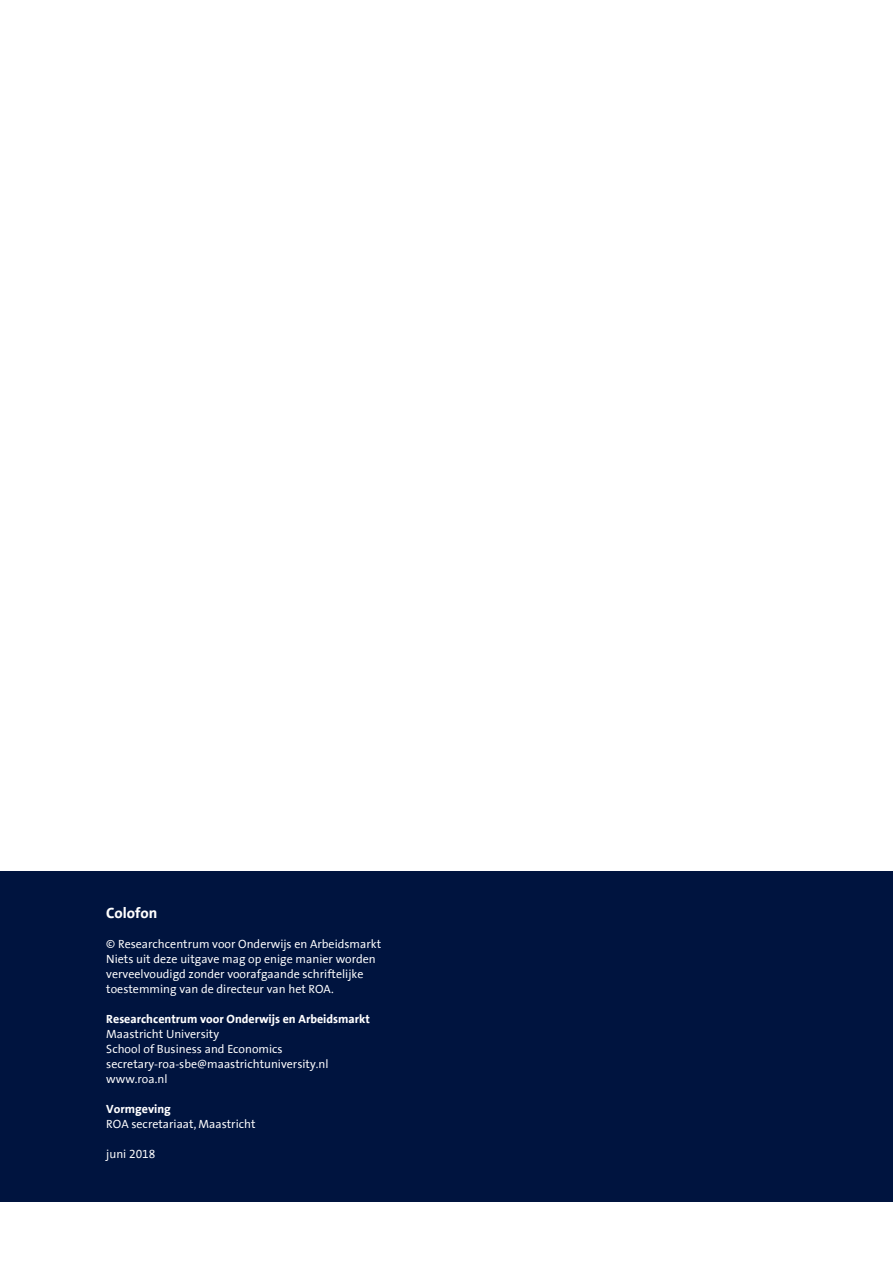
<style>
.page{position:relative;width:893px;height:1263px;background:#fff}
.page>*{position:absolute;margin:0;border:0;box-sizing:border-box;transform-origin:0 0}
.t1{font:700 15px "The Sans Correspondence";color:#fff}
.t2{font:12px/15px "The Sans Correspondence";color:#fff}
.t3{font:700 12px "The Sans Correspondence";color:#fff}
</style>
<div class="page">
<div style="left:0;top:871px;width:893px;height:330px;background:#00143f"></div>
<p class="t1" style="left:106px;top:905px;width:53px">Colofon</p>
<p class="t2" style="left:106px;top:937px;width:276px">© Researchcentrum voor Onderwijs en Arbeidsmarkt Niets uit deze uitgave mag op enige manier worden verveelvoudigd zonder voorafgaande schriftelijke toestemming van de directeur van het ROA.</p>
<p class="t3" style="left:106px;top:1013px;width:265px">Researchcentrum voor Onderwijs en Arbeidsmarkt</p>
<p class="t2" style="left:106px;top:1027px;width:224px">Maastricht University<br>School of Business and Economics secretary-roa-sbe@maastrichtuniversity.nl www.roa.nl</p>
<p class="t3" style="left:106px;top:1103px;width:66px">Vormgeving</p>
<p class="t2" style="left:106px;top:1117px;width:151px">ROA secretariaat, Maastricht</p>
<p class="t2" style="left:106px;top:1147px;width:51px">juni 2018</p>
</div>
